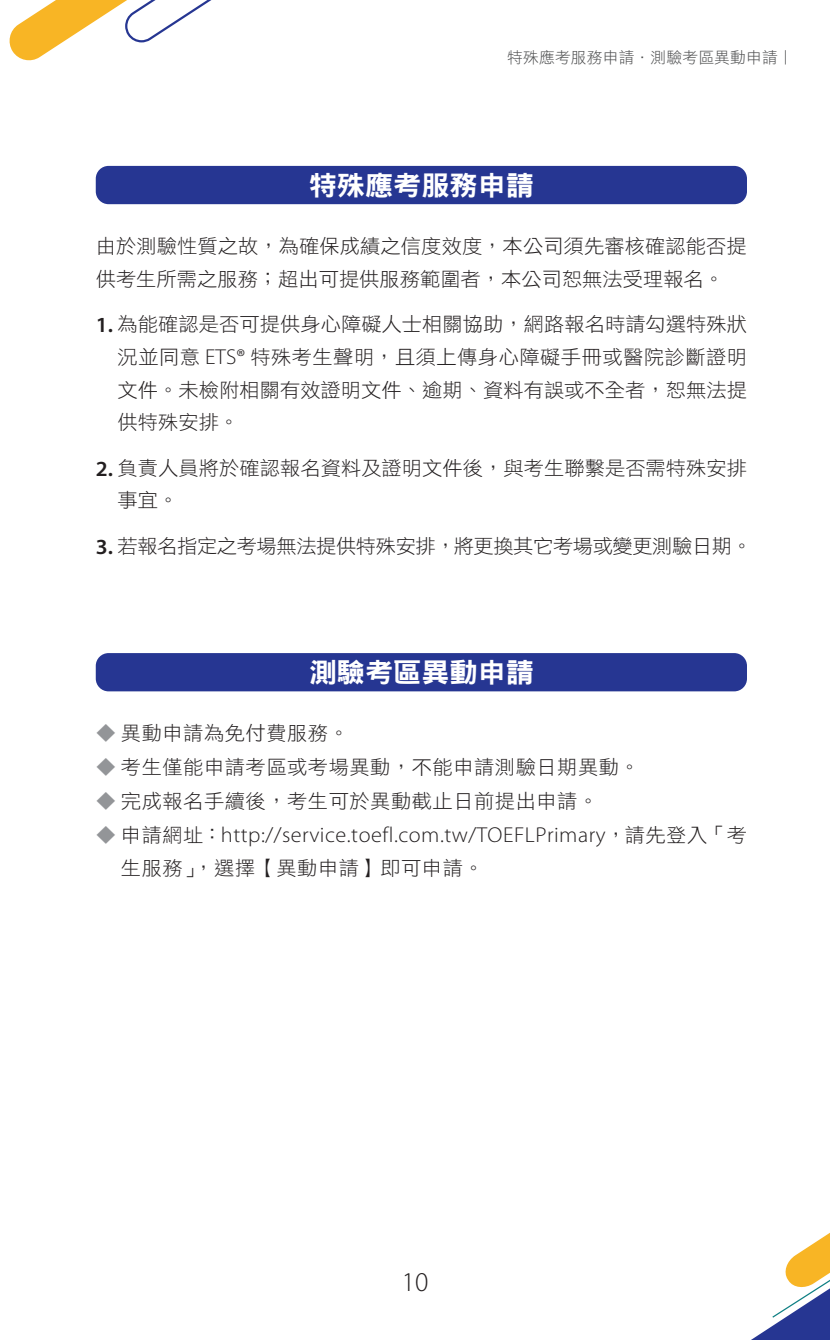
<style>
.page{position:relative;width:830px;height:1340px;background:#fff}
.page>*{position:absolute;margin:0;border:0;box-sizing:border-box;transform-origin:0 0}
.t1{font:27.22px "DF Hei Std W9";color:#fff}
.t2{font:300 27.22px "Myriad Pro";color:#231f20}
.t3{font:300 21.6px "Myriad Pro";letter-spacing:.025em;color:#231f20}
.t4{font:19.57px/32.6px "DF Hei Std W3";color:#231f20}
.t5{font:19.57px "DF Hei Std W3";letter-spacing:.025em;color:#231f20}
.t6{font:19.57px "DF Hei Std W3";letter-spacing:-.02em;color:#231f20}
.t7{font:15.75px "DF Hei Std W3";letter-spacing:.01em;color:#4b4c4d}
.s1{font-family:"Myriad Pro";font-weight:600;font-size:21.6px}
.s2{font-family:"Myriad Pro";font-weight:300;font-size:21.6px}
.s3{color:#939598}
.s4{font-family:"DF Hei Std W3";font-weight:400;font-size:19.57px;color:#939598}
.s5{font-family:"DF Hei Std W3";font-weight:400;font-size:19.57px}
</style>
<div class="page">
<svg style="left:9px;top:0;width:203px;height:61px"></svg>
<svg style="left:752px;top:1233px;width:77px;height:106px"></svg>
<div style="left:96px;top:166px;width:650px;height:38px;background:#263692;border-radius:13px"></div>
<div style="left:96px;top:653px;width:650px;height:38px;background:#263692;border-radius:13px"></div>
<p class="t7" style="left:507px;top:49px;width:288px">特殊應考服務申請．測驗考區異動申請︱</p>
<h1 class="t1" style="left:308px;top:170px;width:226px">特殊應考服務申請</h1>
<p class="t4" style="left:96px;top:229px;width:652px">由於測驗性質之故，為確保成績之信度效度，本公司須先審核確認能否提供考生所需之服務；超出可提供服務範圍者，本公司恕無法受理報名。</p>
<p class="t4" style="left:117px;top:307px;width:630px;text-align:justify;text-indent:-22px"><span class="s1">1.</span> 為能確認是否可提供身心障礙人士相關協助，網路報名時請勾選特殊狀況並同意 <span class="s2">ETS®</span> 特殊考生聲明，且須上傳身心障礙手冊或醫院診斷證明文件。未檢附相關有效證明文件、逾期、資料有誤或不全者，恕無法提供特殊安排。</p>
<p class="t4" style="left:117px;top:451px;width:630px;text-indent:-22px"><span class="s1">2.</span> 負責人員將於確認報名資料及證明文件後，與考生聯繫是否需特殊安排事宜。</p>
<p class="t6" style="left:96px;top:535px;width:657px"><span class="s1">3.</span> 若報名指定之考場無法提供特殊安排，將更換其它考場或變更測驗日期。</p>
<h1 class="t1" style="left:308px;top:657px;width:226px">測驗考區異動申請</h1>
<p class="t5" style="left:96px;top:722px;width:254px"><span class="s3">◆</span> 異動申請為免付費服務。</p>
<p class="t5" style="left:96px;top:756px;width:545px"><span class="s3">◆</span> 考生僅能申請考區或考場異動，不能申請測驗日期異動。</p>
<p class="t5" style="left:96px;top:790px;width:504px"><span class="s3">◆</span> 完成報名手續後，考生可於異動截止日前提出申請。</p>
<p class="t3" style="left:96px;top:823px;width:652px"><span class="s4">◆</span> <span class="s5">申請網址：</span>http://service.toefl.com.tw/TOEFLPrimary<span class="s5">，請先登入「考</span></p>
<p class="t5" style="left:121px;top:857px;width:364px">生服務」，選擇【異動申請】即可申請。</p>
<h1 class="t2" style="left:401px;top:1267px;width:28px">10</h1>
</div>
